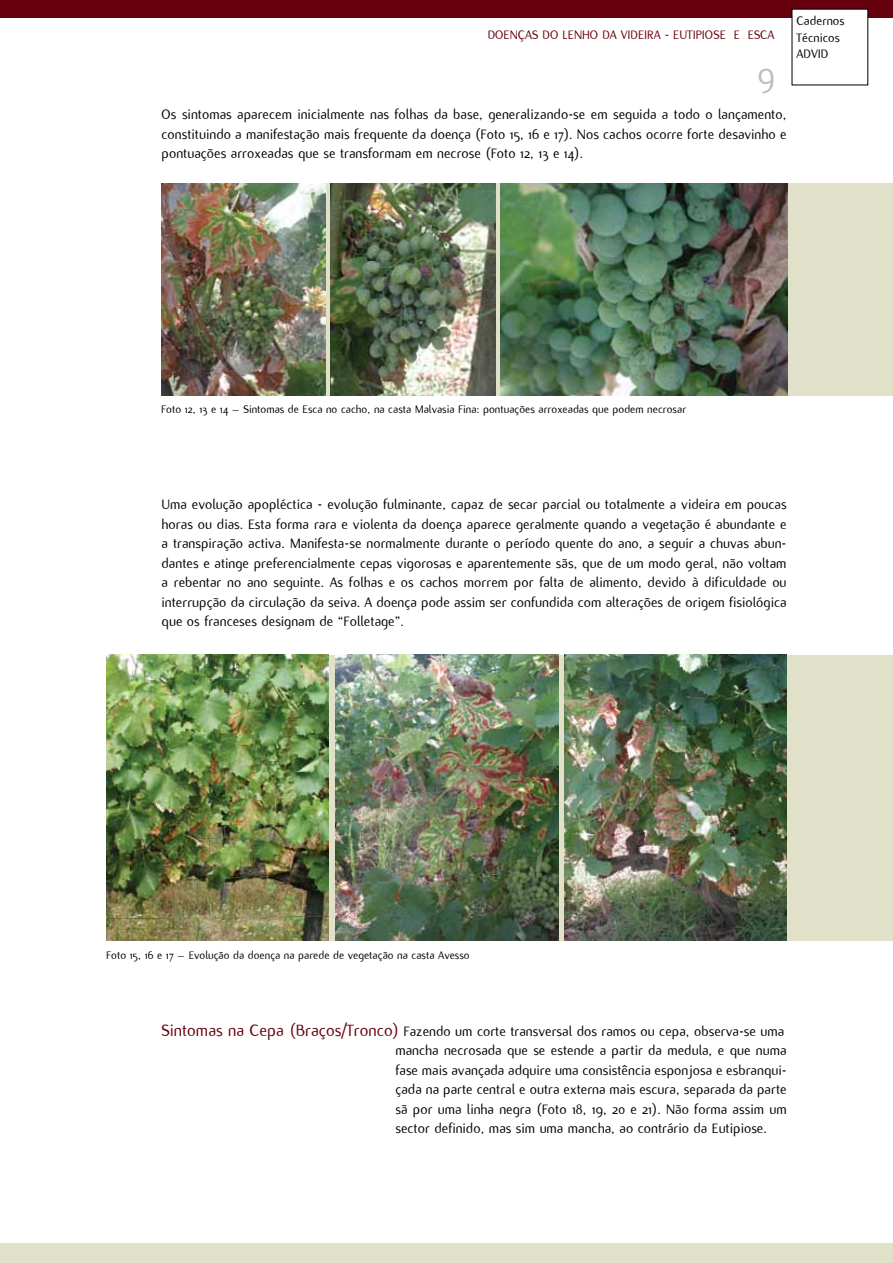
<style>
.page{position:relative;width:893px;height:1263px;background:#fff}
.page>*{position:absolute;margin:0;border:0;box-sizing:border-box;transform-origin:0 0}
.t1{font:36px "Flux";color:#bcbec0}
.t2{font:15px/19.5px "Flux";color:#000;text-align:justify}
.t3{font:13.5px "Flux";color:#65000c}
.t4{font:13.5px/16.2px "Flux";color:#000}
.t5{font:12px "Flux";color:#000}
.s1{font-size:18px;color:#65000c}
</style>
<div class="page">
<div style="left:0;top:0;width:893px;height:17px;background:#65000c"></div>
<div style="left:0;top:1243px;width:893px;height:20px;background:#e0e1c8"></div>
<div style="left:106px;top:655px;width:787px;height:286px;background:#e0e1c8"></div>
<img style="left:106px;top:655px;width:223px;height:286px">
<img style="left:335px;top:655px;width:223px;height:286px">
<img style="left:564px;top:655px;width:222px;height:286px">
<div style="left:162px;top:184px;width:731px;height:212px;background:#e0e1c8"></div>
<img style="left:162px;top:184px;width:164px;height:212px">
<img style="left:331px;top:184px;width:164px;height:212px">
<img style="left:500px;top:184px;width:287px;height:212px">
<div style="left:792px;top:9px;width:76px;height:76px;background:#fff"></div>
<p class="t3" style="left:488px;top:27px;width:288px">DOENÇAS DO LENHO DA VIDEIRA - EUTIPIOSE E ESCA</p>
<h1 class="t1" style="left:757px;top:53px;width:19px">9</h1>
<p class="t2" style="left:162px;top:105px;width:626px">Os sintomas aparecem inicialmente nas folhas da base, generalizando-se em seguida a todo o lançamento, constituindo a manifestação mais frequente da doença (Foto 15, 16 e 17). Nos cachos ocorre forte desavinho e pontuações arroxeadas que se transformam em necrose (Foto 12, 13 e 14).</p>
<p class="t4" style="left:797px;top:13px;width:49px">Cadernos<br>Técnicos<br>ADVID</p>
<p class="t5" style="left:161px;top:402px;width:526px">Foto 12, 13 e 14 – Sintomas de Esca no cacho, na casta Malvasia Fina: pontuações arroxeadas que podem necrosar</p>
<p class="t2" style="left:162px;top:495px;width:627px">Uma evolução apopléctica - evolução fulminante, capaz de secar parcial ou totalmente a videira em poucas horas ou dias. Esta forma rara e violenta da doença aparece geralmente quando a vegetação é abundante e a transpiração activa. Manifesta-se normalmente durante o período quente do ano, a seguir a chuvas abun&shy;dantes e atinge preferencialmente cepas vigorosas e aparentemente sãs, que de um modo geral, não voltam a rebentar no ano seguinte. As folhas e os cachos morrem por falta de alimento, devido à dificuldade ou interrupção da circulação da seiva. A doença pode assim ser confundida com alterações de origem fisiológica que os franceses designam de “Folletage”.</p>
<p class="t5" style="left:106px;top:949px;width:365px">Foto 15, 16 e 17 – Evolução da doença na parede de vegetação na casta Avesso</p>
<p class="t2" style="left:395px;top:1021px;width:393px;text-align:left;text-indent:-234px"><span class="s1">Sintomas na Cepa (Braços/Tronco)</span> Fazendo um corte transversal dos ramos ou cepa, observa-se uma mancha necrosada que se estende a partir da medula, e que numa fase mais avançada adquire uma consistência esponjosa e esbranqui&shy;çada na parte central e outra externa mais escura, separada da parte sã por uma linha negra (Foto 18, 19, 20 e 21). Não forma assim um sector definido, mas sim uma mancha, ao contrário da Eutipiose.</p>
</div>
